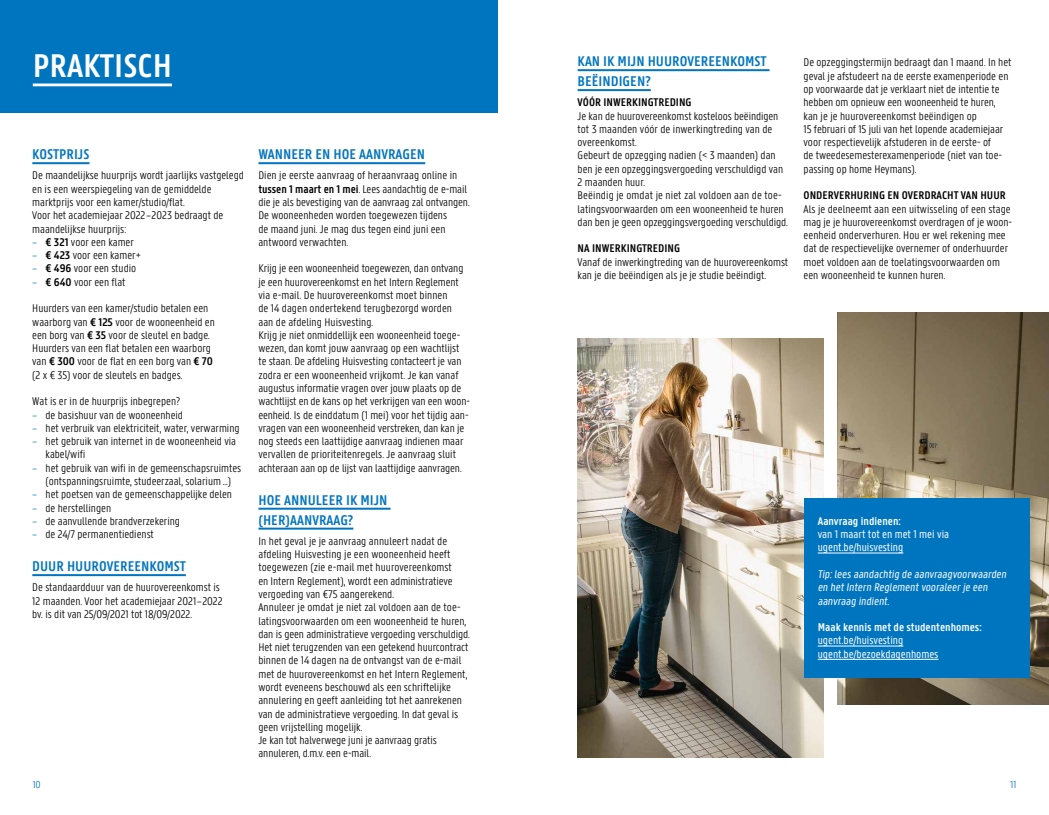
<style>
.page{position:relative;width:1049px;height:815px;background:#fff}
.page>*{position:absolute;margin:0;border:0;box-sizing:border-box;transform-origin:0 0}
.t1{font:600 35px "U Gent Panno Text";color:#fff}
.t2{font:600 15px/19.9px "U Gent Panno Text";color:#0075bf}
.t3{font:300 11.88px/13.2px "U Gent Panno Text";color:#000}
.t4{font:11.88px/13.2px "U Gent Panno Text";color:#fff}
.t5{font:600 11.88px "U Gent Panno Text";color:#000}
.t6{font:600 11.88px "U Gent Panno Text";color:#fff}
.t7{font:300 10.62px "U Gent Panno Text";color:#0075bf}
.s1{color:#0075bf}
.s2{font-weight:600}
</style>
<div class="page">
<img style="left:578px;top:339px;width:246px;height:418px">
<img style="left:837px;top:312px;width:212px;height:392px">
<hr style="left:32px;top:162px;width:58px;height:2px;background:#0075bf">
<hr style="left:32px;top:574px;width:154px;height:2px;background:#0075bf">
<hr style="left:258px;top:162px;width:167px;height:2px;background:#0075bf">
<hr style="left:258px;top:508px;width:132px;height:2px;background:#0075bf">
<hr style="left:258px;top:528px;width:95px;height:2px;background:#0075bf">
<div style="left:0;top:0;width:498px;height:113px;background:#0075bf"></div>
<hr style="left:33px;top:84px;width:139px;height:2px;background:#fff">
<hr style="left:578px;top:69px;width:191px;height:2px;background:#0075bf">
<hr style="left:578px;top:89px;width:73px;height:2px;background:#0075bf">
<div style="left:804px;top:498px;width:226px;height:180px;background:#0075bf"></div>
<hr style="left:818px;top:553px;width:85px;height:1px;background:#fff">
<hr style="left:818px;top:646px;width:85px;height:1px;background:#fff">
<hr style="left:818px;top:659px;width:120px;height:1px;background:#fff">
<h1 class="t1" style="left:33px;top:44px;width:141px">PRAKTISCH</h1>
<p class="t2" style="left:578px;top:51px;width:190px">KAN IK MIJN HUUROVEREENKOMST<br>BEËINDIGEN?</p>
<p class="t5" style="left:578px;top:95px;width:116px">VÓÓR INWERKINGTREDING</p>
<p class="t3" style="left:578px;top:109px;width:212px">Je kan de huurovereenkomst kosteloos beëindigen tot 3 maanden vóór de inwerkingtreding van de overeenkomst.<br>Gebeurt de opzegging nadien (&lt; 3 maanden) dan ben je een opzeggingsvergoeding verschuldigd van 2 maanden huur.<br>Beëindig je omdat je niet zal voldoen aan de toe&shy;latingsvoorwaarden om een wooneenheid te huren dan ben je geen opzeggingsvergoeding verschuldigd.</p>
<p class="t5" style="left:578px;top:241px;width:104px">NA INWERKINGTREDING</p>
<p class="t3" style="left:578px;top:255px;width:212px">Vanaf de inwerkingtreding van de huurovereenkomst kan je die beëindigen als je je studie beëindigt.</p>
<p class="t2" style="left:32px;top:144px;width:59px">KOSTPRIJS</p>
<p class="t3" style="left:32px;top:169px;width:213px">De maandelijkse huurprijs wordt jaarlijks vastgelegd en is een weerspiegeling van de gemiddelde marktprijs voor een kamer/studio/flat.<br>Voor het academiejaar 2022–2023 bedraagt de maandelijkse huurprijs:</p>
<p class="t3" style="left:32px;top:235px;width:103px"><span class="s1">–</span> <span class="s2">€ 321</span> voor een kamer</p>
<p class="t3" style="left:32px;top:249px;width:110px"><span class="s1">–</span> <span class="s2">€ 423</span> voor een kamer+</p>
<p class="t3" style="left:32px;top:262px;width:105px"><span class="s1">–</span> <span class="s2">€ 496</span> voor een studio</p>
<p class="t3" style="left:32px;top:275px;width:95px"><span class="s1">–</span> <span class="s2">€ 640</span> voor een flat</p>
<p class="t3" style="left:32px;top:302px;width:184px">Huurders van een kamer/studio betalen een waarborg van <span class="s2">€ 125</span> voor de wooneenheid en een borg van <span class="s2">€ 35</span> voor de sleutel en badge.<br>Huurders van een flat betalen een waarborg van <span class="s2">€ 300</span> voor de flat en een borg van <span class="s2">€ 70 </span>(2 x € 35) voor de sleutels en badges.</p>
<p class="t3" style="left:32px;top:395px;width:149px">Wat is er in de huurprijs inbegrepen?</p>
<p class="t3" style="left:32px;top:408px;width:152px"><span class="s1">–</span> de basishuur van de wooneenheid</p>
<p class="t3" style="left:32px;top:421px;width:209px"><span class="s1">–</span> het verbruik van elektriciteit, water, verwarming</p>
<p class="t3" style="left:46px;top:435px;width:192px;text-indent:-13px"><span class="s1">–</span> het gebruik van internet in de wooneenheid via kabel/wifi</p>
<p class="t3" style="left:32px;top:461px;width:210px;text-align:center"><span class="s1">–</span> het gebruik van wifi in de gemeenschapsruimtes (ontspanningsruimte, studeerzaal, solarium ...)</p>
<p class="t3" style="left:32px;top:488px;width:201px"><span class="s1">–</span> het poetsen van de gemeenschappelijke delen</p>
<p class="t3" style="left:32px;top:501px;width:80px"><span class="s1">–</span> de herstellingen</p>
<p class="t3" style="left:32px;top:514px;width:149px"><span class="s1">–</span> de aanvullende brandverzekering</p>
<p class="t3" style="left:32px;top:528px;width:123px"><span class="s1">–</span> de 24/7 permanentiedienst</p>
<p class="t2" style="left:32px;top:556px;width:155px">DUUR HUUROVEREENKOMST</p>
<p class="t3" style="left:32px;top:581px;width:192px">De standaardduur van de huurovereenkomst is<br>12 maanden. Voor het academiejaar 2021–2022 bv. is dit van 25/09/2021 tot 18/09/2022.</p>
<p class="t2" style="left:258px;top:144px;width:168px">WANNEER EN HOE AANVRAGEN</p>
<p class="t3" style="left:258px;top:169px;width:213px">Dien je eerste aanvraag of heraanvraag online in <span class="s2">tussen 1 maart en 1 mei</span>. Lees aandachtig de e-mail die je als bevestiging van de aanvraag zal ontvangen.<br>De wooneenheden worden toegewezen tijdens<br>de maand juni. Je mag dus tegen eind juni een antwoord verwachten.</p>
<p class="t3" style="left:258px;top:262px;width:213px">Krijg je een wooneenheid toegewezen, dan ontvang je een huurovereenkomst en het Intern Reglement via e-mail. De huurovereenkomst moet binnen<br>de 14 dagen ondertekend terugbezorgd worden<br>aan de afdeling Huisvesting.<br>Krijg je niet onmiddellijk een wooneenheid toege&shy;wezen, dan komt jouw aanvraag op een wachtlijst te staan. De afdeling Huisvesting contacteert je van zodra er een wooneenheid vrijkomt. Je kan vanaf augustus informatie vragen over jouw plaats op de wachtlijst en de kans op het verkrijgen van een woon&shy;eenheid. Is de einddatum (1 mei) voor het tijdig aan&shy;vragen van een wooneenheid verstreken, dan kan je nog steeds een laattijdige aanvraag indienen maar vervallen de prioriteitenregels. Je aanvraag sluit achteraan aan op de lijst van laattijdige aanvragen.</p>
<p class="t2" style="left:258px;top:490px;width:131px">HOE ANNULEER IK MIJN (HER)AANVRAAG?</p>
<p class="t3" style="left:258px;top:534px;width:213px">In het geval je je aanvraag annuleert nadat de afdeling Huisvesting je een wooneenheid heeft toegewezen (zie e-mail met huurovereenkomst<br>en Intern Reglement), wordt een administratieve vergoeding van €75 aangerekend.<br>Annuleer je omdat je niet zal voldoen aan de toe&shy;latingsvoorwaarden om een wooneenheid te huren, dan is geen administratieve vergoeding verschuldigd.<br>Het niet terugzenden van een getekend huurcontract binnen de 14 dagen na de ontvangst van de e-mail met de huurovereenkomst en het Intern Reglement, wordt eveneens beschouwd als een schriftelijke annulering en geeft aanleiding tot het aanrekenen van de administratieve vergoeding. In dat geval is geen vrijstelling mogelijk.<br>Je kan tot halverwege juni je aanvraag gratis annuleren, d.m.v. een e-mail.</p>
<p class="t3" style="left:803px;top:56px;width:209px">De opzeggingstermijn bedraagt dan 1 maand. In het geval je afstudeert na de eerste examenperiode en op voorwaarde dat je verklaart niet de intentie te hebben om opnieuw een wooneenheid te huren, kan je je huurovereenkomst beëindigen op<br>15 februari of 15 juli van het lopende academiejaar voor respectievelijk afstuderen in de eerste- of<br>de tweedesemesterexamenperiode (niet van toe&shy;passing op home Heymans).</p>
<p class="t5" style="left:803px;top:188px;width:204px">ONDERVERHURING EN OVERDRACHT VAN HUUR</p>
<p class="t3" style="left:803px;top:202px;width:209px">Als je deelneemt aan een uitwisseling of een stage mag je je huurovereenkomst overdragen of je woon&shy;eenheid onderverhuren. Hou er wel rekening mee dat de respectievelijke overnemer of onderhuurder moet voldoen aan de toelatingsvoorwaarden om een wooneenheid te kunnen huren.</p>
<p class="t6" style="left:818px;top:514px;width:85px">Aanvraag indienen:</p>
<p class="t4" style="left:818px;top:528px;width:133px">van 1 maart tot en met 1 mei via ugent.be/huisvesting</p>
<p class="t4" style="left:818px;top:567px;width:192px">Tip:lees aandachtig de aanvraagvoorwaarden en hetIntern Reglementvooraleerje een aanvraag indient.</p>
<p class="t6" style="left:818px;top:620px;width:166px">Maak kennis met de studentenhomes:</p>
<p class="t4" style="left:818px;top:634px;width:122px">ugent.be/huisvesting ugent.be/bezoekdagenhomes</p>
<p class="t7" style="left:33px;top:779px;width:10px">10</p>
<p class="t7" style="left:1010px;top:779px;width:7px">11</p>
</div>
